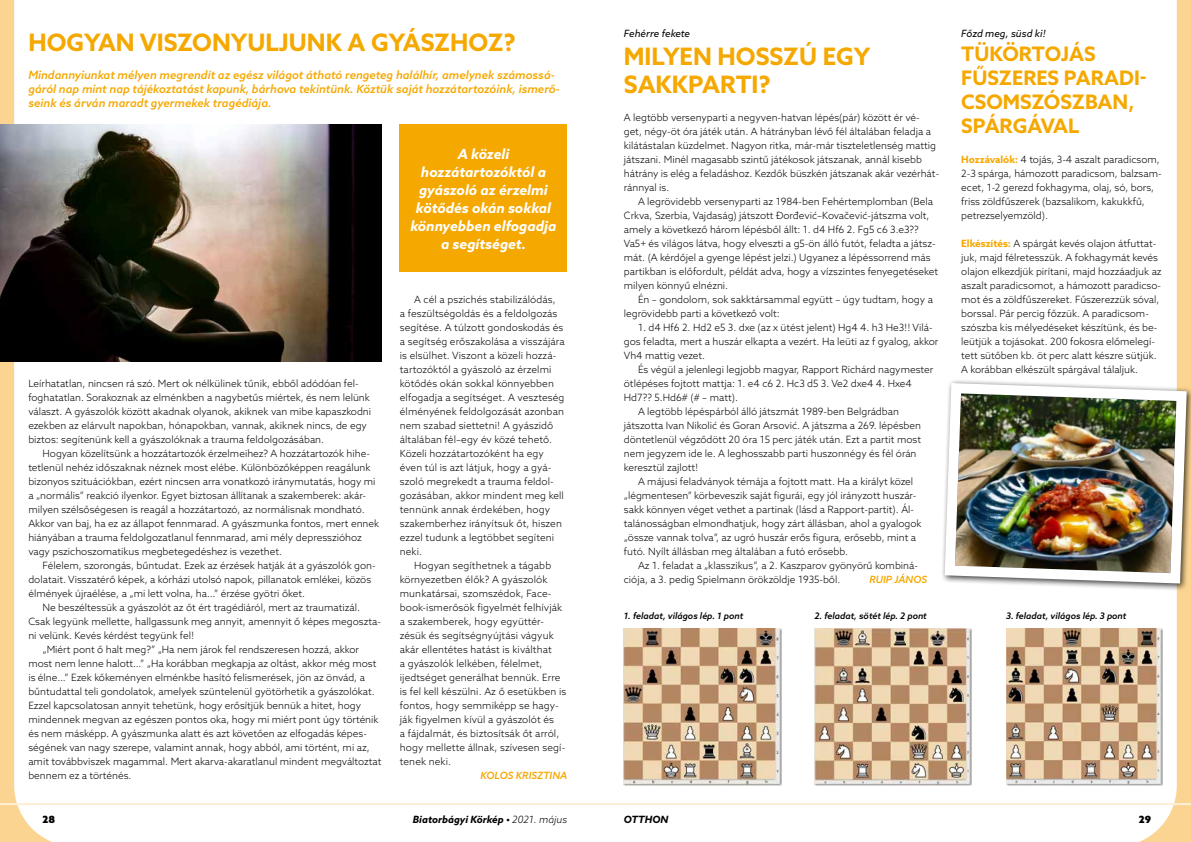
<style>
.page{position:relative;width:1191px;height:842px;background:#fff}
.page>*{position:absolute;margin:0;border:0;box-sizing:border-box;transform-origin:0 0}
.t1{font:700 24px/28px "Azo Sans";color:#f5a800}
.t2{font:700 20px/24px "Azo Sans";color:#f5a800}
.t3{font:italic 700 14px/18px "Azo Sans";color:#fff;text-align:center}
.t4{font:italic 500 11.5px/14px "Azo Sans";color:#f5a800}
.t5{font:300 10px/14px "Azo Sans";color:#000}
.t6{font:italic 700 10px "Azo Sans";color:#000}
.t7{font:italic 10px "Azo Sans";color:#000}
.t8{font:italic 500 10px "Azo Sans";color:#f5a800}
.t9{font:900 10px "Azo Sans";color:#000}
.t10{font:italic 500 9px "Azo Sans";color:#000}
.s1{font-weight:700;color:#f5a800}
.s2{font-weight:300}
</style>
<div class="page">
<svg style="left:1115px;top:0;width:76px;height:842px"></svg>
<svg style="left:0;top:0;width:76px;height:842px"></svg>
<hr style="left:0;top:803px;width:1191px;height:2px;background:#feeed5">
<img style="left:0;top:125px;width:382px;height:236px">
<img style="left:624px;top:628px;width:157px;height:157px">
<img style="left:814px;top:628px;width:157px;height:157px">
<img style="left:1006px;top:628px;width:156px;height:157px">
<img style="left:942px;top:378px;width:249px;height:211px">
<div style="left:400px;top:125px;width:167px;height:147px;background:#f5a800"></div>
<h1 class="t1" style="left:28px;top:28px;width:489px">HOGYAN VISZONYULJUNK A GYÁSZHOZ?</h1>
<p class="t4" style="left:28px;top:68px;width:533px">Mindannyiunkat mélyen megrendít az egész világot átható rengeteg halálhír, amelynek számossá&shy;gáról nap mint nap tájékoztatást kapunk, bárhova tekintünk. Köztük saját hozzátartozóink, ismerő&shy;seink és árván maradt gyermekek tragédiája.</p>
<p class="t5" style="left:28px;top:376px;width:344px">Leírhatatlan, nincsen rá szó. Mert ok nélkülinek tűnik, ebből adódóan fel&shy;foghatatlan. Sorakoznak az elménkben a nagybetűs miértek, és nem lelünk választ. A gyászolók között akadnak olyanok, akiknek van mibe kapaszkodni ezekben az elárvult napokban, hónapokban, vannak, akiknek nincs, de egy biztos: segítenünk kell a gyászolóknak a trauma feldolgozásában.</p>
<p class="t5" style="left:28px;top:446px;width:352px;text-indent:14px">Hogyan közelítsünk a hozzátartozók érzelmeihez? A hozzátartozók hihe&shy;tetlenül nehéz időszaknak néznek most elébe. Különbözőképpen reagálunk bizonyos szituációkban, ezért nincsen arra vonatkozó iránymutatás, hogy mi a „normális” reakció ilyenkor. Egyet biztosan állítanak a szakemberek: akár&shy;milyen szélsőségesen is reagál a hozzátartozó, az normálisnak mondható.<br>Akkor van baj, ha ez az állapot fennmarad. A gyászmunka fontos, mert ennek hiányában a trauma feldolgozatlanul fennmarad, ami mély depresszióhoz vagy pszichoszomatikus megbetegedéshez is vezethet.</p>
<p class="t5" style="left:43px;top:558px;width:335px">Félelem, szorongás, bűntudat. Ezek az érzések hatják át a gyászolók gon-</p>
<p class="t5" style="left:28px;top:572px;width:344px">dolatait. Visszatérő képek, a kórházi utolsó napok, pillanatok emlékei, közös</p>
<p class="t5" style="left:28px;top:586px;width:278px">élmények újraélése, a „mi lett volna, ha…” érzése gyötri őket.</p>
<p class="t5" style="left:43px;top:600px;width:319px">Ne beszéltessük a gyászolót az őt ért tragédiáról, mert az traumatizál.</p>
<p class="t5" style="left:28px;top:614px;width:354px">Csak legyünk mellette, hallgassunk meg annyit, amennyit ő képes megoszta-</p>
<p class="t5" style="left:28px;top:628px;width:167px">ni velünk. Kevés kérdést tegyünk fel!</p>
<p class="t5" style="left:43px;top:642px;width:318px">„Miért pont ő halt meg?” „Ha nem járok fel rendszeresen hozzá, akkor</p>
<p class="t5" style="left:28px;top:656px;width:349px">most nem lenne halott…” „Ha korábban megkapja az oltást, akkor még most</p>
<p class="t5" style="left:28px;top:670px;width:338px">is élne…” Ezek kőkeményen elménkbe hasító felismerések, jön az önvád, a</p>
<p class="t5" style="left:28px;top:684px;width:348px">bűntudattal teli gondolatok, amelyek szüntelenül gyötörhetik a gyászolókat.</p>
<p class="t5" style="left:28px;top:698px;width:334px">Ezzel kapcsolatosan annyit tehetünk, hogy erősítjük bennük a hitet, hogy</p>
<p class="t5" style="left:28px;top:712px;width:352px">mindennek megvan az egészen pontos oka, hogy mi miért pont úgy történik</p>
<p class="t5" style="left:28px;top:726px;width:340px">és nem másképp. A gyászmunka alatt és azt követően az elfogadás képes-</p>
<p class="t5" style="left:28px;top:740px;width:343px">ségének van nagy szerepe, valamint annak, hogy abból, ami történt, mi az,</p>
<p class="t5" style="left:28px;top:754px;width:355px">amit továbbviszek magammal. Mert akarva-akaratlanul mindent megváltoztat</p>
<p class="t5" style="left:28px;top:768px;width:105px">bennem ez a történés.</p>
<h3 class="t3" style="left:410px;top:145px;width:148px">A közeli hozzátartozóktól a gyászoló az érzelmi kötődés okán sokkal könnyebben elfogadja a segítséget.</h3>
<p class="t5" style="left:400px;top:292px;width:166px;text-indent:14px">A cél a pszichés stabilizálódás,<br>a feszültségoldás és a feldolgozás segítése. A túlzott gondoskodás és a segítség erőszakolása a visszájára is elsülhet. Viszont a közeli hozzá&shy;tartozóktól a gyászoló az érzelmi kötődés okán sokkal könnyebben elfogadja a segítséget. A veszteség élményének feldolgozását azonban nem szabad siettetni! A gyászidő általában fél–egy év közé tehető.<br>Közeli hozzátartozóként ha egy éven túl is azt látjuk, hogy a gyá&shy;szoló megrekedt a trauma feldol&shy;gozásában, akkor mindent meg kell tennünk annak érdekében, hogy szakemberhez irányítsuk őt, hiszen ezzel tudunk a legtöbbet segíteni neki.</p>
<p class="t5" style="left:400px;top:558px;width:168px;text-indent:14px">Hogyan segíthetnek a tágabb környezetben élők? A gyászolók munkatársai, szomszédok, Face&shy;book-ismerősök figyelmét felhívják a szakemberek, hogy együttér&shy;zésük és segítségnyújtási vágyuk akár ellentétes hatást is kiválthat<br>a gyászolók lelkében, félelmet, ijedtséget generálhat bennük. Erre is fel kell készülni. Az ő esetükben is fontos, hogy semmiképp se hagy&shy;ják figyelmen kívül a gyászolót és<br>a fájdalmát, és biztosítsák őt arról, hogy mellette állnak, szívesen segí&shy;tenek neki.</p>
<p class="t8" style="left:480px;top:769px;width:88px">KOLOS KRISZTINA</p>
<p class="t7" style="left:624px;top:27px;width:68px">Fehérre fekete</p>
<h1 class="t1" style="left:624px;top:42px;width:248px">MILYEN HOSSZÚ EGY<br>SAKKPARTI?</h1>
<p class="t5" style="left:624px;top:110px;width:317px">A legtöbb versenyparti a negyven-hatvan lépés(pár) között ér vé&shy;get, négy-öt óra játék után. A hátrányban lévő fél általában feladja a kilátástalan küzdelmet. Nagyon ritka, már-már tiszteletlenség mattig játszani. Minél magasabb szintű játékosok játszanak, annál kisebb hátrány is elég a feladáshoz. Kezdők büszkén játszanak akár vezérhát&shy;ránnyal is.</p>
<p class="t5" style="left:624px;top:194px;width:316px;text-indent:14px">A legrövidebb versenyparti az 1984-ben Fehértemplomban (Bela Crkva, Szerbia, Vajdaság) játszott Đorđević–Kovačević-játszma volt, amely a következő három lépésből állt: 1. d4 Hf6 2. Fg5 c6 3.e3??<br>Va5+ és világos látva, hogy elveszti a g5-ön álló futót, feladta a játsz&shy;mát. (A kérdőjel a gyenge lépést jelzi.) Ugyanez a lépéssorrend más partikban is előfordult, példát adva, hogy a vízszintes fenyegetéseket milyen könnyű elnézni.</p>
<p class="t5" style="left:624px;top:292px;width:311px;text-indent:14px">Én – gondolom, sok sakktársammal együtt – úgy tudtam, hogy a legrövidebb parti a következő volt:</p>
<p class="t5" style="left:624px;top:320px;width:316px;text-indent:14px">1. d4 Hf6 2. Hd2 e5 3. dxe (az x ütést jelent) Hg4 4. h3 He3!! Vilá&shy;gos feladta, mert a huszár elkapta a vezért. Ha leüti az f gyalog, akkor<br>Vh4 mattig vezet.</p>
<p class="t5" style="left:638px;top:362px;width:297px">És végül a jelenlegi legjobb magyar, Rapport Richárd nagymester</p>
<p class="t5" style="left:624px;top:376px;width:289px">ötlépéses fojtott mattja: 1. e4 c6 2. Hc3 d5 3. Ve2 dxe4 4. Hxe4</p>
<p class="t5" style="left:624px;top:390px;width:116px">Hd7?? 5.Hd6# (# – matt).</p>
<p class="t5" style="left:638px;top:404px;width:262px">A legtöbb lépéspárból álló játszmát 1989-ben Belgrádban</p>
<p class="t5" style="left:624px;top:418px;width:299px">játszotta Ivan Nikolić és Goran Arsović. A játszma a 269. lépésben</p>
<p class="t5" style="left:624px;top:432px;width:299px">döntetlenül végződött 20 óra 15 perc játék után. Ezt a partit most</p>
<p class="t5" style="left:624px;top:446px;width:294px">nem jegyzem ide le. A leghosszabb parti huszonnégy és fél órán</p>
<p class="t5" style="left:624px;top:460px;width:76px">keresztül zajlott!</p>
<p class="t5" style="left:638px;top:474px;width:277px">A májusi feladványok témája a fojtott matt. Ha a királyt közel</p>
<p class="t5" style="left:624px;top:488px;width:294px">„légmentesen” körbeveszik saját figurái, egy jól irányzott huszár-</p>
<p class="t5" style="left:624px;top:502px;width:292px">sakk könnyen véget vethet a partinak (lásd a Rapport-partit). Ál-</p>
<p class="t5" style="left:624px;top:516px;width:299px">talánosságban elmondhatjuk, hogy zárt állásban, ahol a gyalogok</p>
<p class="t5" style="left:624px;top:530px;width:294px">„össze vannak tolva”, az ugró huszár erős figura, erősebb, mint a</p>
<p class="t5" style="left:624px;top:544px;width:226px">futó. Nyílt állásban meg általában a futó erősebb.</p>
<p class="t5" style="left:638px;top:558px;width:280px">Az 1. feladat a „klasszikus”, a 2. Kaszparov gyönyörű kombiná-</p>
<p class="t5" style="left:624px;top:572px;width:218px">ciója, a 3. pedig Spielmann örökzöldje 1935-ből.</p>
<p class="t8" style="left:869px;top:573px;width:59px">RUIP JÁNOS</p>
<p class="t10" style="left:624px;top:609px;width:121px">1. feladat, világos lép. 1 pont</p>
<p class="t10" style="left:814px;top:609px;width:114px">2. feladat, sötét lép. 2 pont</p>
<p class="t10" style="left:1006px;top:609px;width:122px">3. feladat, világos lép. 3 pont</p>
<p class="t7" style="left:961px;top:27px;width:86px">Főzd meg, süsd ki!</p>
<h2 class="t2" style="left:961px;top:41px;width:187px">TÜKÖRTOJÁS<br>FŰSZERES PARADI-<br>CSOMSZÓSZBAN,<br>SPÁRGÁVAL</h2>
<p class="t5" style="left:961px;top:152px;width:202px"><span class="s1">Hozzávalók:</span> 4 tojás, 3-4 aszalt paradicsom, 2-3 spárga, hámozott paradicsom, balzsam&shy;ecet, 1-2 gerezd fokhagyma, olaj, só, bors, friss zöldfűszerek (bazsalikom, kakukkfű, petrezselyemzöld).</p>
<p class="t5" style="left:961px;top:236px;width:202px"><span class="s1">Elkészítés:</span> A spárgát kevés olajon átfuttat&shy;juk, majd félretesszük. A fokhagymát kevés olajon elkezdjük pirítani, majd hozzáadjuk az aszalt paradicsomot, a hámozott paradicso&shy;mot és a zöldfűszereket. Fűszerezzük sóval, borssal. Pár percig főzzük. A paradicsom&shy;szószba kis mélyedéseket készítünk, és be&shy;leütjük a tojásokat. 200 fokosra előmelegí&shy;tett sütőben kb. öt perc alatt készre sütjük.<br>A korábban elkészült spárgával tálaljuk.</p>
<p class="t9" style="left:43px;top:813px;width:14px">28</p>
<p class="t6" style="left:413px;top:813px;width:156px">Biatorbágyi Körkép • <span class="s2">2021. május</span></p>
<p class="t6" style="left:624px;top:813px;width:46px">OTTHON</p>
<p class="t9" style="left:1138px;top:813px;width:14px">29</p>
</div>
